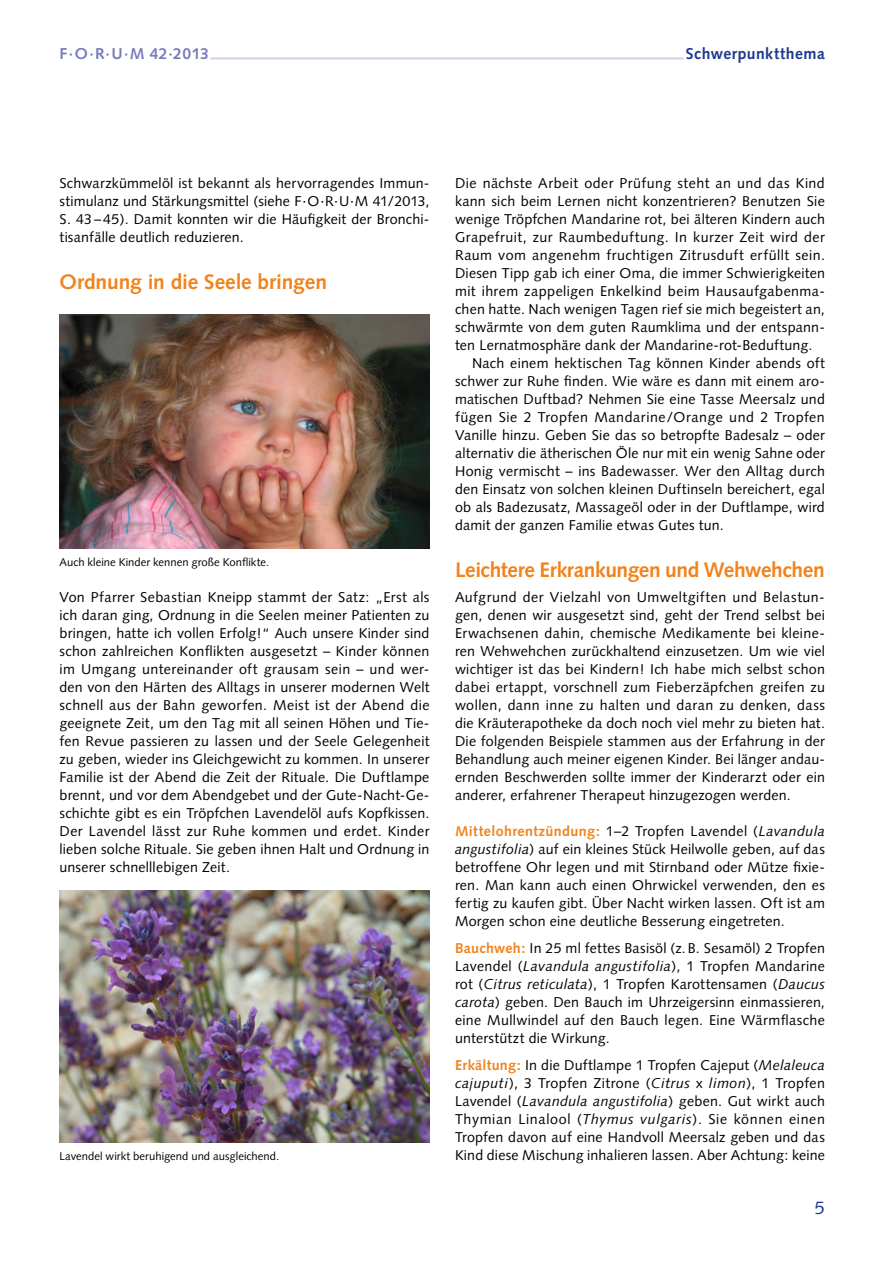
<style>
.page{position:relative;width:893px;height:1263px;background:#fff}
.page>*{position:absolute;margin:0;border:0;box-sizing:border-box;transform-origin:0 0}
.t1{font:700 21px "Syntax";letter-spacing:-.01em;color:#f0831c}
.t2{font:18px "Syntax";color:#1c388f}
.t3{font:700 15.75px "Syntax";letter-spacing:.025em;color:#787cbb}
.t4{font:700 15.75px "Syntax";letter-spacing:.03em;color:#1c388f}
.t5{font:14.25px/18px "Syntax";letter-spacing:.015em;color:#000;text-align:justify}
.t6{font:14.25px "Syntax";letter-spacing:.035em;color:#000}
.t7{font:11.25px "Syntax";color:#000}
.s1{font-weight:700;color:#f0831c}
.s2{font-style:italic}
</style>
<div class="page">
<hr style="left:210px;top:57px;width:474px;height:3px;background:#d2d2eb">
<img style="left:60px;top:890px;width:369px;height:252px">
<img style="left:60px;top:314px;width:369px;height:234px">
<p class="t3" style="left:60px;top:44px;width:151px">F·O·R·U·M 42·2013</p>
<p class="t4" style="left:686px;top:44px;width:141px">Schwerpunktthema</p>
<p class="t5" style="left:60px;top:174px;width:371px">Schwarzkümmelöl ist bekannt als hervorragendes Immun&shy;stimulanz und Stärkungsmittel (siehe F·O·R·U·M 41/2013, S. 43 – 45). Damit konnten wir die Häufigkeit der Bronchi&shy;tisanfälle deutlich reduzieren.</p>
<h1 class="t1" style="left:60px;top:269px;width:269px">Ordnung in die Seele bringen</h1>
<p class="t7" style="left:60px;top:555px;width:211px">Auch kleine Kinder kennen große Konflikte.</p>
<p class="t5" style="left:60px;top:588px;width:371px">Von Pfarrer Sebastian Kneipp stammt der Satz: „Erst als ich daran ging, Ordnung in die Seelen meiner Patienten zu bringen, hatte ich vollen Erfolg!“ Auch unsere Kinder sind schon zahlreichen Konflikten ausgesetzt – Kinder können im Umgang untereinander oft grausam sein – und wer&shy;den von den Härten des Alltags in unserer modernen Welt schnell aus der Bahn geworfen. Meist ist der Abend die geeignete Zeit, um den Tag mit all seinen Höhen und Tie&shy;fen Revue passieren zu lassen und der Seele Gelegenheit zu geben, wieder ins Gleichgewicht zu kommen. In unserer Familie ist der Abend die Zeit der Rituale. Die Duftlampe brennt, und vor dem Abendgebet und der Gute-Nacht-Ge&shy;schichte gibt es ein Tröpfchen Lavendelöl aufs Kopfkissen.<br>Der Lavendel lässt zur Ruhe kommen und erdet. Kinder lieben solche Rituale. Sie geben ihnen Halt und Ordnung in unserer schnelllebigen Zeit.</p>
<p class="t7" style="left:60px;top:1149px;width:221px">Lavendel wirkt beruhigend und ausgleichend.</p>
<p class="t5" style="left:455px;top:174px;width:371px">Die nächste Arbeit oder Prüfung steht an und das Kind</p>
<p class="t5" style="left:455px;top:192px;width:371px">kann sich beim Lernen nicht konzentrieren? Benutzen Sie</p>
<p class="t5" style="left:455px;top:210px;width:371px">wenige Tröpfchen Mandarine rot, bei älteren Kindern auch</p>
<p class="t5" style="left:455px;top:228px;width:371px">Grapefruit, zur Raumbeduftung. In kurzer Zeit wird der</p>
<p class="t6" style="left:455px;top:247px;width:371px">Raum vom angenehm fruchtigen Zitrusduft erfüllt sein.</p>
<p class="t5" style="left:455px;top:264px;width:371px">Diesen Tipp gab ich einer Oma, die immer Schwierigkeiten</p>
<p class="t5" style="left:455px;top:282px;width:371px">mit ihrem zappeligen Enkelkind beim Hausaufgabenma-</p>
<p class="t5" style="left:455px;top:300px;width:371px">chen hatte. Nach wenigen Tagen rief sie mich begeistert an,</p>
<p class="t5" style="left:455px;top:318px;width:371px">schwärmte von dem guten Raumklima und der entspann-</p>
<p class="t5" style="left:455px;top:336px;width:359px">ten Lernatmosphäre dank der Mandarine-rot-Beduftung.</p>
<p class="t5" style="left:472px;top:354px;width:354px">Nach einem hektischen Tag können Kinder abends oft</p>
<p class="t5" style="left:455px;top:372px;width:371px">schwer zur Ruhe finden. Wie wäre es dann mit einem aro-</p>
<p class="t5" style="left:455px;top:390px;width:371px">matischen Duftbad? Nehmen Sie eine Tasse Meersalz und</p>
<p class="t6" style="left:455px;top:409px;width:371px">fügen Sie 2 Tropfen Mandarine/Orange und 2 Tropfen</p>
<p class="t5" style="left:455px;top:426px;width:371px">Vanille hinzu. Geben Sie das so betropfte Badesalz – oder</p>
<p class="t5" style="left:455px;top:444px;width:371px">alternativ die ätherischen Öle nur mit ein wenig Sahne oder</p>
<p class="t5" style="left:455px;top:462px;width:371px">Honig vermischt – ins Badewasser. Wer den Alltag durch</p>
<p class="t5" style="left:455px;top:480px;width:371px">den Einsatz von solchen kleinen Duftinseln bereichert, egal</p>
<p class="t5" style="left:455px;top:498px;width:371px">ob als Badezusatz, Massageöl oder in der Duftlampe, wird</p>
<p class="t5" style="left:455px;top:516px;width:270px">damit der ganzen Familie etwas Gutes tun.</p>
<h1 class="t1" style="left:455px;top:557px;width:371px">Leichtere Erkrankungen und Wehwehchen</h1>
<p class="t5" style="left:455px;top:588px;width:371px">Aufgrund der Vielzahl von Umweltgiften und Belastun&shy;gen, denen wir ausgesetzt sind, geht der Trend selbst bei Erwachsenen dahin, chemische Medikamente bei kleine&shy;ren Wehwehchen zurückhaltend einzusetzen. Um wie viel wichtiger ist das bei Kindern! Ich habe mich selbst schon dabei ertappt, vorschnell zum Fieberzäpfchen greifen zu wollen, dann inne zu halten und daran zu denken, dass die Kräuterapotheke da doch noch viel mehr zu bieten hat.<br>Die folgenden Beispiele stammen aus der Erfahrung in der Behandlung auch meiner eigenen Kinder. Bei länger andau&shy;ernden Beschwerden sollte immer der Kinderarzt oder ein anderer, erfahrener Therapeut hinzugezogen werden.</p>
<p class="t5" style="left:455px;top:822px;width:371px"><span class="s1">Mittelohrentzündung:</span> 1–2 Tropfen Lavendel (<span class="s2">Lavandula angustifolia</span>) auf ein kleines Stück Heilwolle geben, auf das betroffene Ohr legen und mit Stirnband oder Mütze fixie&shy;ren. Man kann auch einen Ohrwickel verwenden, den es fertig zu kaufen gibt. Über Nacht wirken lassen. Oft ist am Morgen schon eine deutliche Besserung eingetreten.</p>
<p class="t5" style="left:455px;top:939px;width:371px"><span class="s1">Bauchweh:</span> In 25 ml fettes Basisöl (z. B. Sesamöl) 2 Tropfen Lavendel (<span class="s2">Lavandula angustifolia</span>), 1 Tropfen Mandarine rot (<span class="s2">Citrus reticulata</span>), 1 Tropfen Karottensamen (<span class="s2">Daucus carota</span>) geben. Den Bauch im Uhrzeigersinn einmassieren, eine Mullwindel auf den Bauch legen. Eine Wärmflasche unterstützt die Wirkung.</p>
<p class="t5" style="left:455px;top:1056px;width:371px"><span class="s1">Erkältung:</span> In die Duftlampe 1 Tropfen Cajeput (<span class="s2">Melaleuca cajuputi</span>), 3 Tropfen Zitrone (<span class="s2">Citrus</span> x <span class="s2">limon</span>), 1 Tropfen Lavendel (<span class="s2">Lavandula angustifolia</span>) geben. Gut wirkt auch Thymian Linalool (<span class="s2">Thymus vulgaris</span>). Sie können einen Tropfen davon auf eine Handvoll Meersalz geben und das Kind diese Mischung inhalieren lassen. Aber Achtung: keine</p>
<p class="t2" style="left:815px;top:1197px;width:12px">5</p>
</div>
